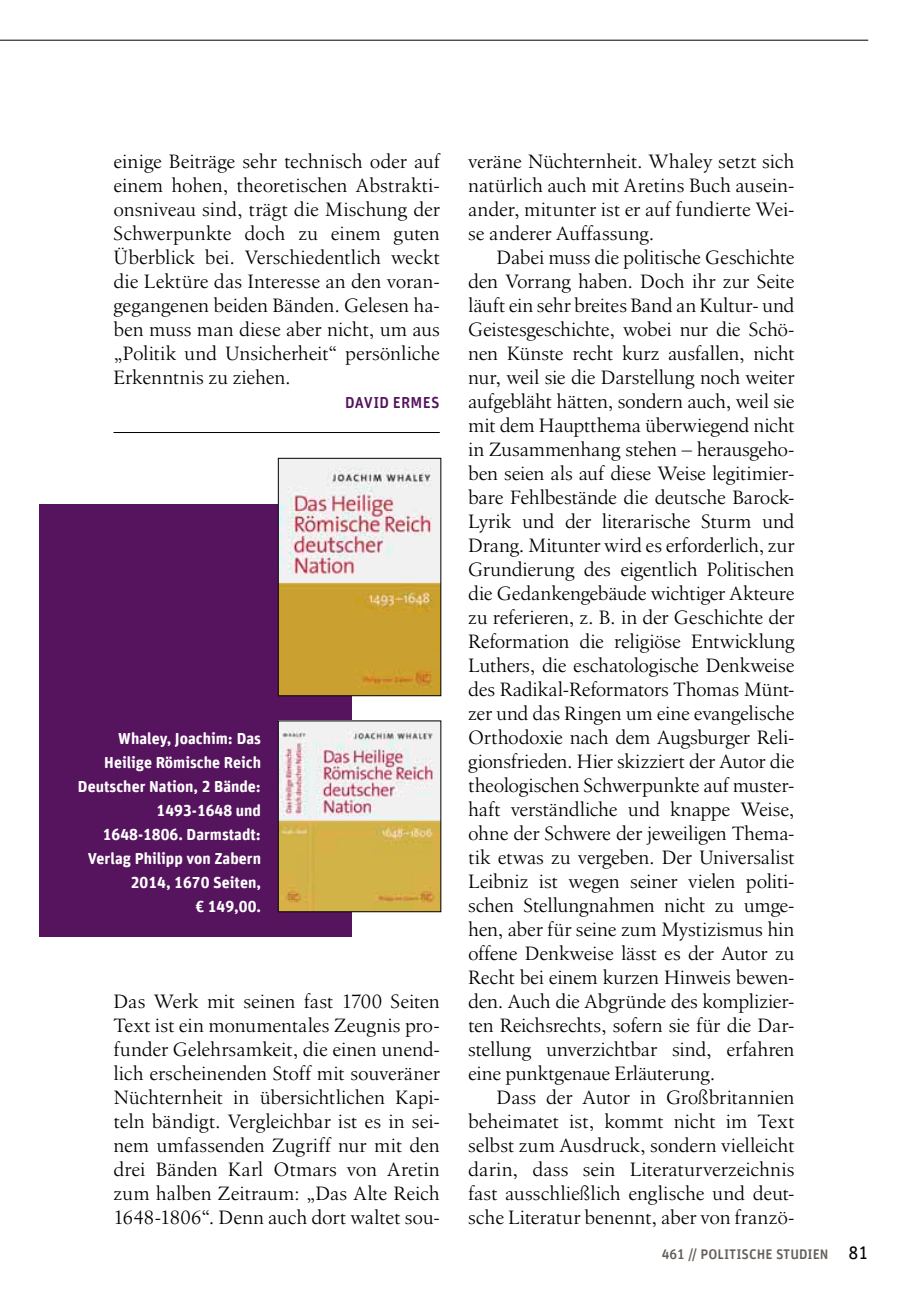
<style>
.page{position:relative;width:908px;height:1304px;background:#fff}
.page>*{position:absolute;margin:0;border:0;box-sizing:border-box;transform-origin:0 0}
.t1{font:20px/24px "Birka";letter-spacing:-.005em;color:#000;text-align:justify}
.t2{font:700 16px/24px "Unit Rounded Offc";color:#fff;text-align:right}
.t3{font:500 16px "Unit Rounded Offc";letter-spacing:.01em;color:#56135e}
.t4{font:500 14px "Unit Rounded Offc";color:#655f5b}
.s1{font-weight:400;font-size:18px;color:#000}
</style>
<div class="page">
<hr style="left:0;top:40px;width:867px;height:1px;background:#000">
<hr style="left:113px;top:432px;width:326px;height:1px;background:#000">
<div style="left:40px;top:504px;width:311px;height:432px;background:#56135e"></div>
<img style="left:280px;top:723px;width:159px;height:187px">
<div style="left:278px;top:721px;width:163px;height:191px;border:1px solid #000"></div>
<img style="left:280px;top:460px;width:159px;height:234px">
<div style="left:278px;top:458px;width:163px;height:238px;border:1px solid #000"></div>
<p class="t1" style="left:113px;top:149px;width:328px">einige Beiträge sehr technisch oder auf einem hohen, theoretischen Abstrakti&shy;onsniveau sind, trägt die Mischung der Schwerpunkte doch zu einem guten Überblick bei. Verschiedentlich weckt die Lektüre das Interesse an den voran&shy;gegangenen beiden Bänden. Gelesen ha&shy;ben muss man diese aber nicht, um aus „Politik und Unsicherheit“ persönliche Erkenntnis zu ziehen.</p>
<p class="t3" style="left:345px;top:393px;width:96px">DAVID ERM ES</p>
<p class="t2" style="left:78px;top:726px;width:184px">Whaley, Joachim: Das<br>Heilige Römische Reich<br>Deutscher Nation, 2 Bände:<br>1493-1648 und<br>1648-1806. Darmstadt:<br>Verlag Philipp von Zabern<br>2014, 1670 Seiten,<br>€ 149,00.</p>
<p class="t1" style="left:113px;top:989px;width:328px">Das Werk mit seinen fast 1700 Seiten Text ist ein monumentales Zeugnis pro&shy;funder Gelehrsamkeit, die einen unend&shy;lich erscheinenden Stoff mit souveräner Nüchternheit in übersichtlichen Kapi&shy;teln bändigt. Vergleichbar ist es in sei&shy;nem umfassenden Zugriff nur mit den drei Bänden Karl Otmars von Aretin zum halben Zeitraum: „Das Alte Reich 1648-1806“. Denn auch dort waltet sou-</p>
<p class="t1" style="left:468px;top:149px;width:327px">veräne Nüchternheit. Whaley setzt sich natürlich auch mit Aretins Buch ausein&shy;ander, mitunter ist er auf fundierte Wei&shy;se anderer Auffassung.</p>
<p class="t1" style="left:468px;top:245px;width:328px;text-indent:28px">Dabei muss die politische Geschichte den Vorrang haben. Doch ihr zur Seite läuft ein sehr breites Band an Kultur- und Geistesgeschichte, wobei nur die Schö&shy;nen Künste recht kurz ausfallen, nicht nur, weil sie die Darstellung noch weiter aufgebläht hätten, sondern auch, weil sie mit dem Hauptthema überwiegend nicht in Zusammenhang stehen – herausgeho&shy;ben seien als auf diese Weise legitimier&shy;bare Fehlbestände die deutsche Barock-Lyrik und der literarische Sturm und Drang. Mitunter wird es erforderlich, zur Grundierung des eigentlich Politischen die Gedankengebäude wichtiger Akteure zu referieren, z. B. in der Geschichte der Reformation die religiöse Entwicklung Luthers, die eschatologische Denkweise des Radikal-Reformators Thomas Münt&shy;zer und das Ringen um eine evangelische Orthodoxie nach dem Augsburger Reli&shy;gionsfrieden. Hier skizziert der Autor die theologischen Schwerpunkte auf muster&shy;haft verständliche und knappe Weise, ohne der Schwere der jeweiligen Thema&shy;tik etwas zu vergeben. Der Universalist Leibniz ist wegen seiner vielen politi&shy;schen Stellungnahmen nicht zu umge&shy;hen, aber für seine zum Mystizismus hin offene Denkweise lässt es der Autor zu Recht bei einem kurzen Hinweis bewen&shy;den. Auch die Abgründe des komplizier&shy;ten Reichsrechts, sofern sie für die Dar&shy;stellung unverzichtbar sind, erfahren eine punktgenaue Erläuterung.</p>
<p class="t1" style="left:468px;top:1085px;width:328px;text-indent:28px">Dass der Autor in Großbritannien beheimatet ist, kommt nicht im Text selbst zum Ausdruck, sondern vielleicht darin, dass sein Literaturverzeichnis fast ausschließlich englische und deut&shy;sche Literatur benennt, aber von franzö-</p>
<p class="t4" style="left:661px;top:1246px;width:208px">461 // PoLITISCHE STUDIEN <span class="s1">81</span></p>
</div>
